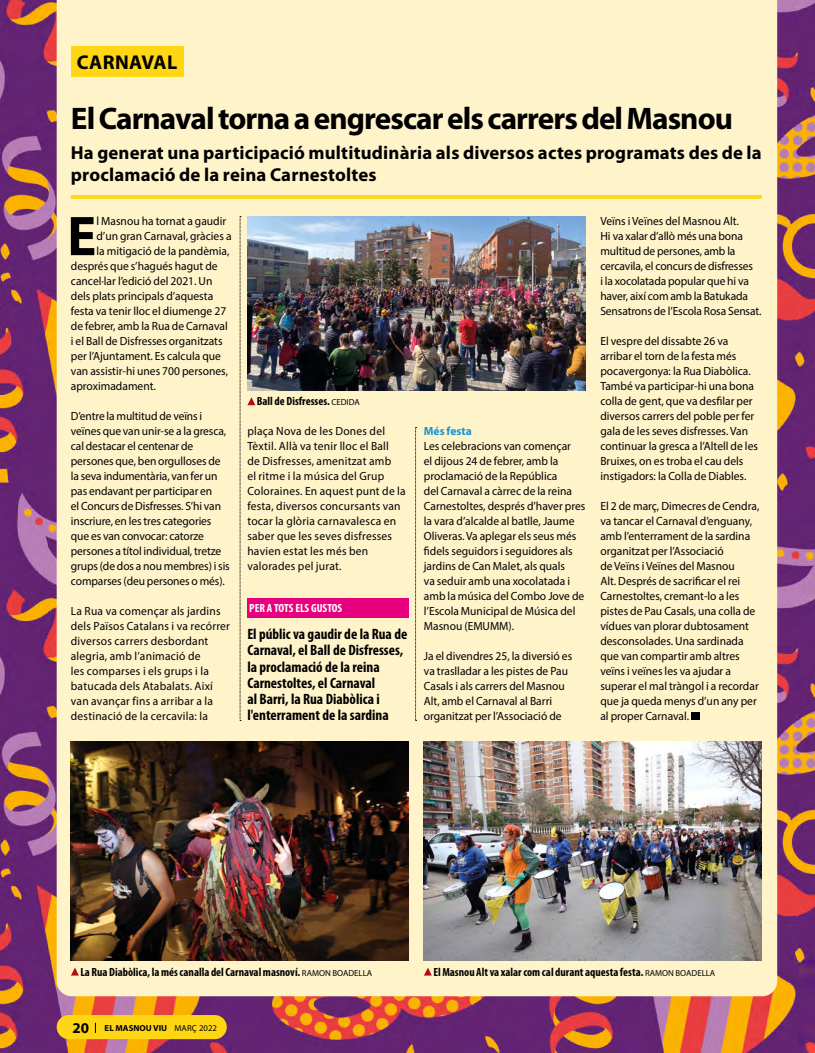
<style>
.page{position:relative;width:815px;height:1053px;background:#fff}
.page>*{position:absolute;margin:0;border:0;box-sizing:border-box;transform-origin:0 0}
.TEXTO{font:700 56.38px "Myriad Pro";color:#000}
.TEXTO-2{font:700 31.25px "Myriad Pro";letter-spacing:-.03em;color:#000}
.t1{font:700 20px "Myriad Pro";letter-spacing:.02em;color:#000}
.TEXTO-3{font:700 18.75px/22.5px "Myriad Pro";letter-spacing:.01em;color:#000}
.parrafo02{font:700 condensed 15px/16.2px "Myriad Pro";color:#000}
.t2{font:700 15px "Myriad Pro";color:#000}
.TEXTO-4{font:11.88px/15px "Myriad Pro";color:#000}
.TEXTO-5{font:11.88px/15px "Myriad Pro";letter-spacing:.02em;color:#000}
.t3{font:700 condensed 11.88px "Myriad Pro";color:#000}
.parrafo02-2{font:700 condensed 11.88px "Myriad Pro";color:#fff}
.TEXTO-6{font:700 11.88px "Myriad Pro";color:#1c93d2}
.t4{font:700 8.75px "Myriad Pro";color:#000}
.s1{font-weight:400;font-stretch:normal;font-size:8.75px}
.s2{font-weight:400}
</style>
<div class="page">
<img style="left:0;top:0;width:815px;height:1052px">
<div style="left:57px;top:0;width:720px;height:996px;background:#fff3ca"></div>
<div style="left:71px;top:46px;width:113px;height:31px;background:#ffd613"></div>
<div style="left:691px;top:712px;width:8px;height:8px;background:#000"></div>
<svg style="left:71px;top:195px;width:691px;height:4px;background:#ffd71d"></svg>
<img style="left:71px;top:741px;width:338px;height:219px">
<img style="left:424px;top:741px;width:338px;height:219px">
<svg style="left:71px;top:967px;width:8px;height:8px"></svg>
<svg style="left:247px;top:397px;width:8px;height:8px"></svg>
<svg style="left:424px;top:967px;width:8px;height:8px"></svg>
<div style="left:247px;top:598px;width:162px;height:19px;background:#e6007d"></div>
<img style="left:247px;top:216px;width:338px;height:174px">
<svg style="left:240px;top:216px;width:1px;height:505px"></svg>
<svg style="left:415px;top:427px;width:2px;height:294px"></svg>
<div style="left:57px;top:1014px;width:170px;height:25px;background:#ffd613;border-radius:12px"></div>
<p class="t1" style="left:77px;top:51px;width:102px">CARNAVAL</p>
<p class="TEXTO-2" style="left:71px;top:100px;width:664px">El Carnaval torna a engrescar els carrers del Masnou</p>
<p class="TEXTO-3" style="left:71px;top:141px;width:692px">Ha generat una participació multitudinària als diversos actes programats des de la proclamació de la reina Carnestoltes</p>
<p class="TEXTO" style="left:67px;top:204px;width:31px">E</p>
<p class="TEXTO-4" style="left:96px;top:213px;width:131px">l Masnou ha tornat a gaudir</p>
<p class="TEXTO-4" style="left:600px;top:213px;width:163px">Veïns i Veïnes del Masnou Alt.<br>Hi va xalar d’allò més una bona multitud de persones, amb la cercavila, el concurs de disfresses<br>i la xocolatada popular que hi va haver, així com amb la Batukada<br>Sensatrons de l’Escola Rosa Sensat.</p>
<p class="TEXTO-4" style="left:600px;top:333px;width:159px">El vespre del dissabte 26 va arribar el torn de la festa més pocavergonya: la Rua Diabòlica.<br>També va participar-hi una bona colla de gent, que va desfilar per diversos carrers del poble per fer gala de les seves disfresses. Van continuar la gresca a l’Altell de les<br>Bruixes, on es troba el cau dels instigadors: la Colla de Diables.</p>
<p class="TEXTO-4" style="left:600px;top:498px;width:161px">El 2 de març, Dimecres de Cendra, va tancar el Carnaval d’enguany, amb l’enterrament de la sardina organitzat per l’Associació<br>de Veïns i Veïnes del Masnou<br>Alt. Després de sacrificar el rei<br>Carnestoltes, cremant-lo a les pistes de Pau Casals, una colla de vídues van plorar dubtosament desconsolades. Una sardinada que van compartir amb altres veïns i veïnes les va ajudar a superar el mal tràngol i a recordar que ja queda menys d’un any per al proper Carnaval.</p>
<p class="TEXTO-4" style="left:96px;top:228px;width:137px">d’un gran Carnaval, gràcies a</p>
<p class="TEXTO-4" style="left:96px;top:243px;width:134px">la mitigació de la pandèmia,</p>
<p class="TEXTO-4" style="left:71px;top:258px;width:148px">després que s’hagués hagut de</p>
<p class="TEXTO-4" style="left:71px;top:273px;width:143px">cancel·lar l’edició del 2021. Un</p>
<p class="TEXTO-4" style="left:71px;top:288px;width:144px">dels plats principals d’aquesta</p>
<p class="TEXTO-4" style="left:71px;top:303px;width:157px">festa va tenir lloc el diumenge 27</p>
<p class="TEXTO-4" style="left:71px;top:318px;width:159px">de febrer, amb la Rua de Carnaval</p>
<p class="TEXTO-4" style="left:71px;top:333px;width:153px">i el Ball de Disfresses organitzats</p>
<p class="TEXTO-4" style="left:71px;top:348px;width:152px">per l’Ajuntament. Es calcula que</p>
<p class="TEXTO-4" style="left:71px;top:363px;width:159px">van assistir-hi unes 700 persones,</p>
<p class="TEXTO-4" style="left:71px;top:378px;width:87px">aproximadament.</p>
<p class="TEXTO-4" style="left:71px;top:408px;width:160px">D’entre la multitud de veïns i veïnes que van unir-se a la gresca, cal destacar el centenar de persones que, ben orgulloses de la seva indumentària, van fer un pas endavant per participar en<br>el Concurs de Disfresses. S’hi van inscriure, en les tres categories que es van convocar: catorze persones a títol individual, tretze grups (de dos a nou membres) i sis comparses (deu persones o més).</p>
<p class="TEXTO-5" style="left:71px;top:603px;width:161px">La Rua va començar als jardins dels Països Catalans i va recórrer diversos carrers desbordant alegria, amb l’animació de<br>les comparses i els grups i la batucada dels Atabalats. Així van avançar fins a arribar a la destinació de la cercavila: la</p>
<p class="t3" style="left:257px;top:395px;width:104px">Ball de Disfresses. <span class="s1">CEDIDA</span></p>
<p class="TEXTO-6" style="left:424px;top:424px;width:50px">Més festa</p>
<p class="TEXTO-4" style="left:424px;top:438px;width:163px">Les celebracions van començar<br>el dijous 24 de febrer, amb la proclamació de la República<br>del Carnaval a càrrec de la reina<br>Carnestoltes, després d’haver pres la vara d’alcalde al batlle, Jaume<br>Oliveras. Va aplegar els seus més fidels seguidors i seguidores als jardins de Can Malet, als quals<br>va seduir amb una xocolatada i amb la música del Combo Jove de l’Escola Municipal de Música del<br>Masnou (EMUMM).</p>
<p class="TEXTO-4" style="left:424px;top:648px;width:150px">Ja el divendres 25, la diversió es va traslladar a les pistes de Pau<br>Casals i als carrers del Masnou<br>Alt, amb el Carnaval al Barri organitzat per l’Associació de</p>
<p class="TEXTO-5" style="left:247px;top:423px;width:160px">plaça Nova de les Dones del<br>Tèxtil. Allà va tenir lloc el Ball<br>de Disfresses, amenitzat amb<br>el ritme i la música del Grup<br>Coloraines. En aquest punt de la festa, diversos concursants van tocar la glòria carnavalesca en saber que les seves disfresses havien estat les més ben valorades pel jurat.</p>
<p class="parrafo02-2" style="left:249px;top:601px;width:94px">PER A TOTS ELS GUSTOS</p>
<p class="parrafo02" style="left:247px;top:626px;width:161px">El públic va gaudir de la Rua de<br>Carnaval, el Ball de Disfresses, la proclamació de la reina<br>Carnestoltes, el Carnaval<br>al Barri, la Rua Diabòlica i l'enterrament de la sardina</p>
<p class="t3" style="left:80px;top:965px;width:293px">La Rua Diabòlica, la més canalla del Carnaval masnoví. <span class="s1">RAMON BOADELLA</span></p>
<p class="t2" style="left:72px;top:1019px;width:18px">20</p>
<p class="t4" style="left:105px;top:1023px;width:114px">EL MASNOU VIU <span class="s2">MARÇ 2022</span></p>
<p class="t3" style="left:433px;top:965px;width:283px">El Masnou Alt va xalar com cal durant aquesta festa. <span class="s1">RAMON BOADELLA</span></p>
</div>
